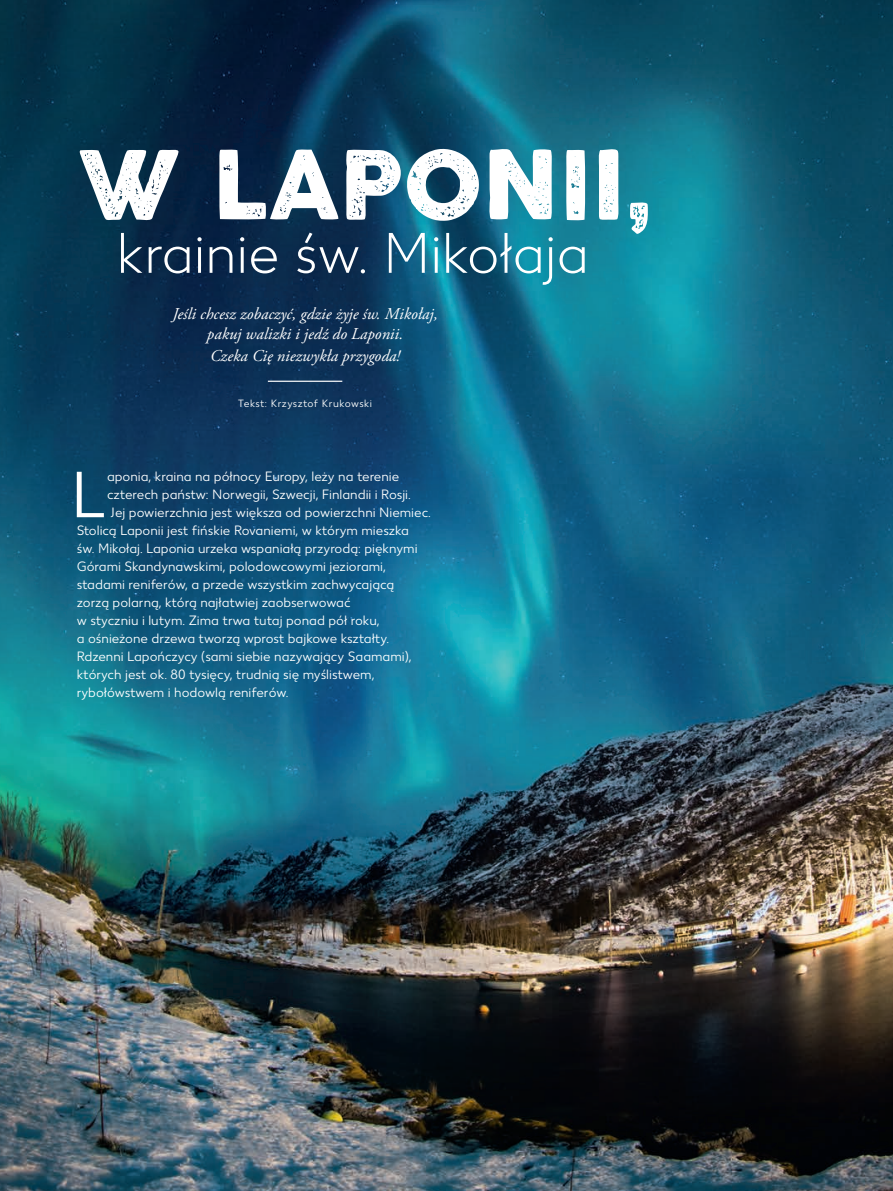
<style>
.page{position:relative;width:893px;height:1191px;background:#fff}
.page>*{position:absolute;margin:0;border:0;box-sizing:border-box;transform-origin:0 0}
.Seitenzahlen_Kauflan{font:93.3px "Cocogoose Pro Letterpress";color:#fff}
.Kaufland_light_9_12{font:64.95px "Kaufland";color:#fff}
.Seitenzahlen_Kauflan-2{font:300 57px "Kaufland";color:#fff}
.Subline_Garamond_ita{font:italic 16.5px/19.8px "Adobe Garamond Pro";color:#fff;text-align:center}
.Kaufland_light_9_12-2{font:13.5px/18px "Kaufland";color:#fff}
.t1{font:10.5px "Kaufland";letter-spacing:.035em;color:#fff}
</style>
<div class="page">
<img style="left:0;top:0;width:893px;height:1191px">
<hr style="left:268px;top:381px;width:74px;height:1px;background:#fff">
<p class="Seitenzahlen_Kauflan" style="left:79px;top:120px;width:576px">W LAPONII,</p>
<p class="Seitenzahlen_Kauflan-2" style="left:117px;top:221px;width:474px">krainie św. Mikołaja</p>
<p class="Subline_Garamond_ita" style="left:172px;top:304px;width:267px">Jeśli chcesz zobaczyć, gdzie żyje św. Mikołaj, pakuj walizki i jedź do Laponii.</p>
<p class="Subline_Garamond_ita" style="left:210px;top:347px;width:191px">Czeka Cię niezwykła przygoda!</p>
<p class="t1" style="left:238px;top:397px;width:136px">Tekst: Krzysztof Krukowski</p>
<p class="Kaufland_light_9_12" style="left:71px;top:457px;width:38px">L</p>
<p class="Kaufland_light_9_12-2" style="left:107px;top:468px;width:294px">aponia, kraina na północy Europy, leży na terenie</p>
<p class="Kaufland_light_9_12-2" style="left:107px;top:486px;width:305px">czterech państw: Norwegii, Szwecji, Finlandii i Rosji.</p>
<p class="Kaufland_light_9_12-2" style="left:111px;top:504px;width:322px">Jej powierzchnia jest większa od powierzchni Niemiec.</p>
<p class="Kaufland_light_9_12-2" style="left:77px;top:522px;width:334px">Stolicą Laponii jest fińskie Rovaniemi, w którym mieszka</p>
<p class="Kaufland_light_9_12-2" style="left:77px;top:540px;width:342px">św. Mikołaj. Laponia urzeka wspaniałą przyrodą: pięknymi</p>
<p class="Kaufland_light_9_12-2" style="left:77px;top:558px;width:311px">Górami Skandynawskimi, polodowcowymi jeziorami,</p>
<p class="Kaufland_light_9_12-2" style="left:77px;top:576px;width:319px">stadami reniferów, a przede wszystkim zachwycającą</p>
<p class="Kaufland_light_9_12-2" style="left:77px;top:594px;width:275px">zorzą polarną, którą najłatwiej zaobserwować</p>
<p class="Kaufland_light_9_12-2" style="left:77px;top:612px;width:304px">w styczniu i lutym. Zima trwa tutaj ponad pół roku,</p>
<p class="Kaufland_light_9_12-2" style="left:77px;top:630px;width:314px">a ośnieżone drzewa tworzą wprost bajkowe kształty.</p>
<p class="Kaufland_light_9_12-2" style="left:77px;top:648px;width:336px">Rdzenni Lapończycy (sami siebie nazywający Saamami), których jest ok. 80 tysięcy, trudnią się myślistwem, rybołówstwem i hodowlą reniferów.</p>
</div>
